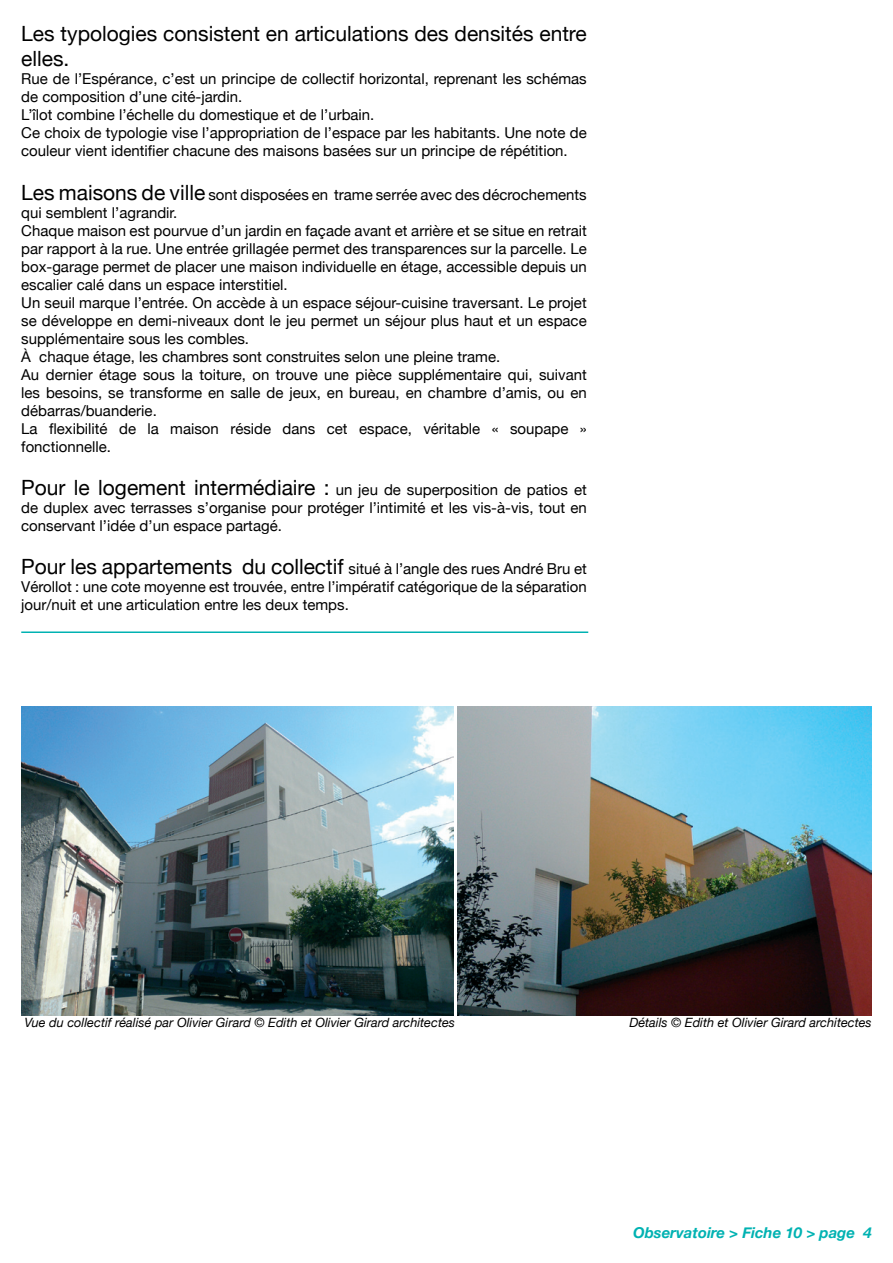
<style>
.page{position:relative;width:893px;height:1263px;background:#fff}
.page>*{position:absolute;margin:0;border:0;box-sizing:border-box;transform-origin:0 0}
.t1{font:21px/25.2px "Helvetica Neue";color:#000}
.t2{font:15px/18px "Helvetica Neue";color:#000}
.t3{font:italic 700 15px "Helvetica Neue";color:#00b2b2}
.t4{font:italic 12.75px "Helvetica Neue";color:#000}
.s1{font-size:21px}
.s2{font-size:15px}
</style>
<div class="page">
<hr style="left:21px;top:631px;width:567px;height:2px;background:#00b2b2">
<img style="left:21px;top:707px;width:433px;height:309px">
<img style="left:458px;top:707px;width:414px;height:309px">
<h1 class="t1" style="left:21px;top:21px;width:567px">Les typologies consistent en articulations des densités entre elles.</h1>
<p class="t2" style="left:21px;top:70px;width:567px">Rue de l’Espérance, c’est un principe de collectif horizontal, reprenant les schémas de composition d’une cité-jardin.<br>L’îlot combine l’échelle du domestique et de l’urbain.<br>Ce choix de typologie vise l’appropriation de l’espace par les habitants. Une note de couleur vient identifier chacune des maisons basées sur un principe de répétition.</p>
<p class="t2" style="left:21px;top:185px;width:567px"><span class="s1">Les maisons de ville</span> sont disposées en trame serrée avec des décrochements qui semblent l’agrandir.<br>Chaque maison est pourvue d’un jardin en façade avant et arrière et se situe en retrait par rapport à la rue. Une entrée grillagée permet des transparences sur la parcelle. Le box-garage permet de placer une maison individuelle en étage, accessible depuis un escalier calé dans un espace interstitiel.<br>Un seuil marque l’entrée. On accède à un espace séjour-cuisine traversant. Le projet se développe en demi-niveaux dont le jeu permet un séjour plus haut et un espace supplémentaire sous les combles.<br>À chaque étage, les chambres sont construites selon une pleine trame.<br>Au dernier étage sous la toiture, on trouve une pièce supplémentaire qui, suivant les besoins, se transforme en salle de jeux, en bureau, en chambre d’amis, ou en débarras/buanderie.<br>La flexibilité de la maison réside dans cet espace, véritable « soupape » fonctionnelle.</p>
<p class="t2" style="left:21px;top:480px;width:567px;text-align:justify"><span class="s1">Pour le logement intermédiaire :</span> un jeu de superposition de patios et de duplex avec terrasses s’organise pour protéger l’intimité et les vis-à-vis, tout en conservant l’idée d’un espace partagé.</p>
<h1 class="t1" style="left:21px;top:554px;width:567px">Pour les appartements du collectif <span class="s2">situé à l’angle des rues André Bru et</span></h1>
<p class="t2" style="left:21px;top:578px;width:567px">Vérollot : une cote moyenne est trouvée, entre l’impératif catégorique de la séparation jour/nuit et une articulation entre les deux temps.</p>
<p class="t4" style="left:24px;top:1015px;width:432px">Vue du collectif réalisé par Olivier Girard © Edith et Olivier Girard architectes</p>
<p class="t4" style="left:629px;top:1015px;width:244px">Détails © Edith et Olivier Girard architectes</p>
<p class="t3" style="left:633px;top:1224px;width:240px">Observatoire &gt; Fiche 10 &gt; page 4</p>
</div>
